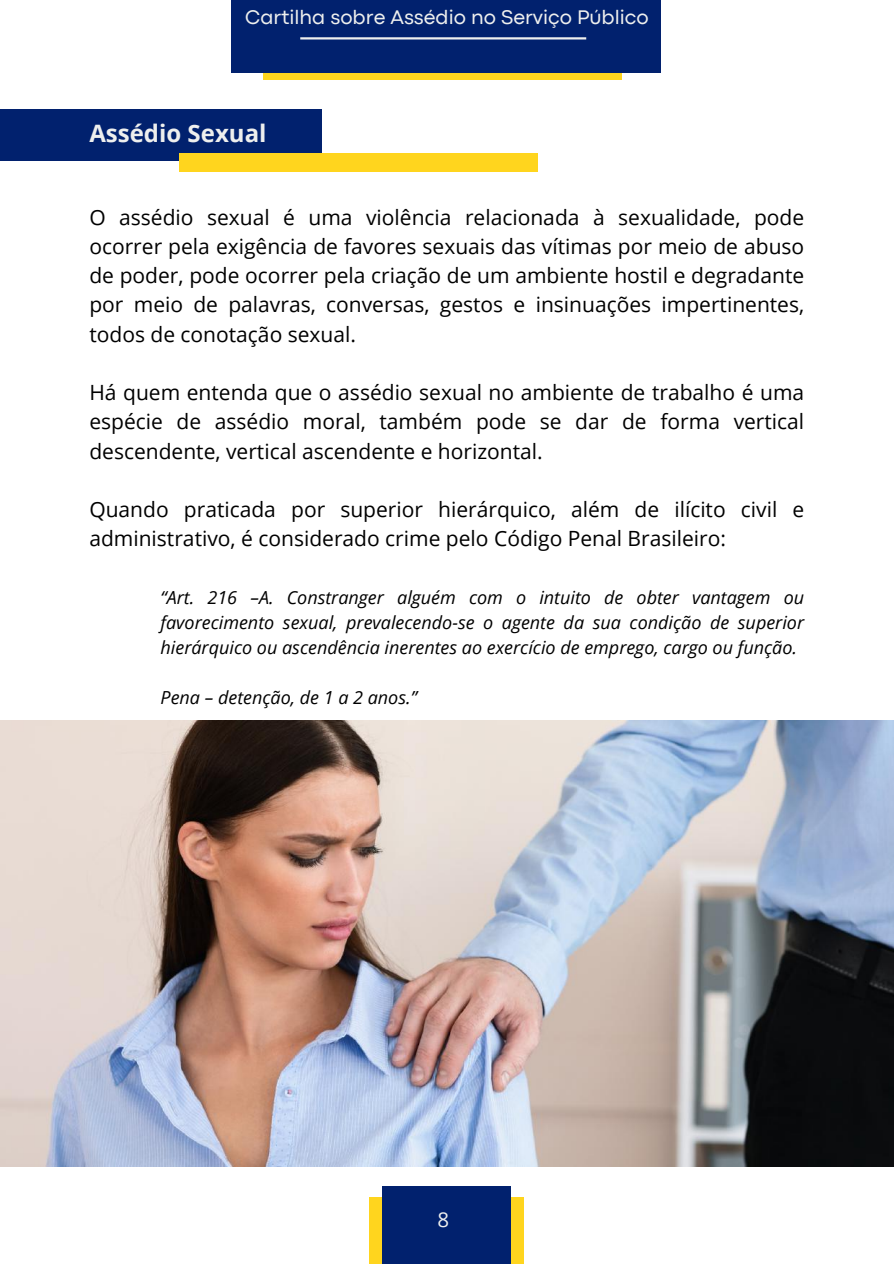
<style>
.page{position:relative;width:894px;height:1264px;background:#fff}
.page>*{position:absolute;margin:0;border:0;box-sizing:border-box;transform-origin:0 0}
.t1{font:700 24px "Open Sans";color:#eeefee}
.t2{font:21px/29.2px "Open Sans";color:#000;text-align:justify}
.t3{font:20.55px "Codec Pro";color:#eeefee}
.t4{font:20.4px "Open Sans";color:#eeefee}
.t5{font:italic 18px/24.8px "Open Sans";color:#000;text-align:justify}
</style>
<div class="page">
<div style="left:262px;top:0;width:359px;height:80px;background:#ffd51e"></div>
<div style="left:231px;top:0;width:429px;height:72px;background:#01216e"></div>
<hr style="left:300px;top:37px;width:286px;height:2px;background:#eeefee">
<div style="left:369px;top:1196px;width:155px;height:67px;background:#ffd51e"></div>
<div style="left:382px;top:1186px;width:129px;height:77px;background:#01216e"></div>
<div style="left:0;top:109px;width:322px;height:52px;background:#01216e"></div>
<div style="left:179px;top:153px;width:358px;height:19px;background:#ffd51e"></div>
<img style="left:0;top:721px;width:893px;height:445px">
<p class="t3" style="left:245px;top:10px;width:405px">Cartilha sobre Assédio no Serviço Público</p>
<p class="t1" style="left:89px;top:116px;width:179px">Assédio Sexual</p>
<p class="t2" style="left:89px;top:202px;width:716px">O assédio sexual é uma violência relacionada à sexualidade, pode ocorrer pela exigência de favores sexuais das vítimas por meio de abuso de poder, pode ocorrer pela criação de um ambiente hostil e degradante por meio de palavras, conversas, gestos e insinuações impertinentes, todos de conotação sexual.</p>
<p class="t2" style="left:89px;top:377px;width:716px">Há quem entenda que o assédio sexual no ambiente de trabalho é uma espécie de assédio moral, também pode se dar de forma vertical descendente, vertical ascendente e horizontal.</p>
<p class="t2" style="left:89px;top:494px;width:716px">Quando praticada por superior hierárquico, além de ilícito civil e administrativo, é considerado crime pelo Código Penal Brasileiro:</p>
<p class="t5" style="left:160px;top:585px;width:645px">“Art. 216 –A. Constranger alguém com o intuito de obter vantagem ou favorecimento sexual, prevalecendo-se o agente da sua condição de superior hierárquico ou ascendência inerentes ao exercício de emprego, cargo ou função.</p>
<p class="t5" style="left:160px;top:684px;width:258px">Pena – detenção, de 1 a 2 anos.”</p>
<p class="t4" style="left:437px;top:1205px;width:13px">8</p>
</div>
